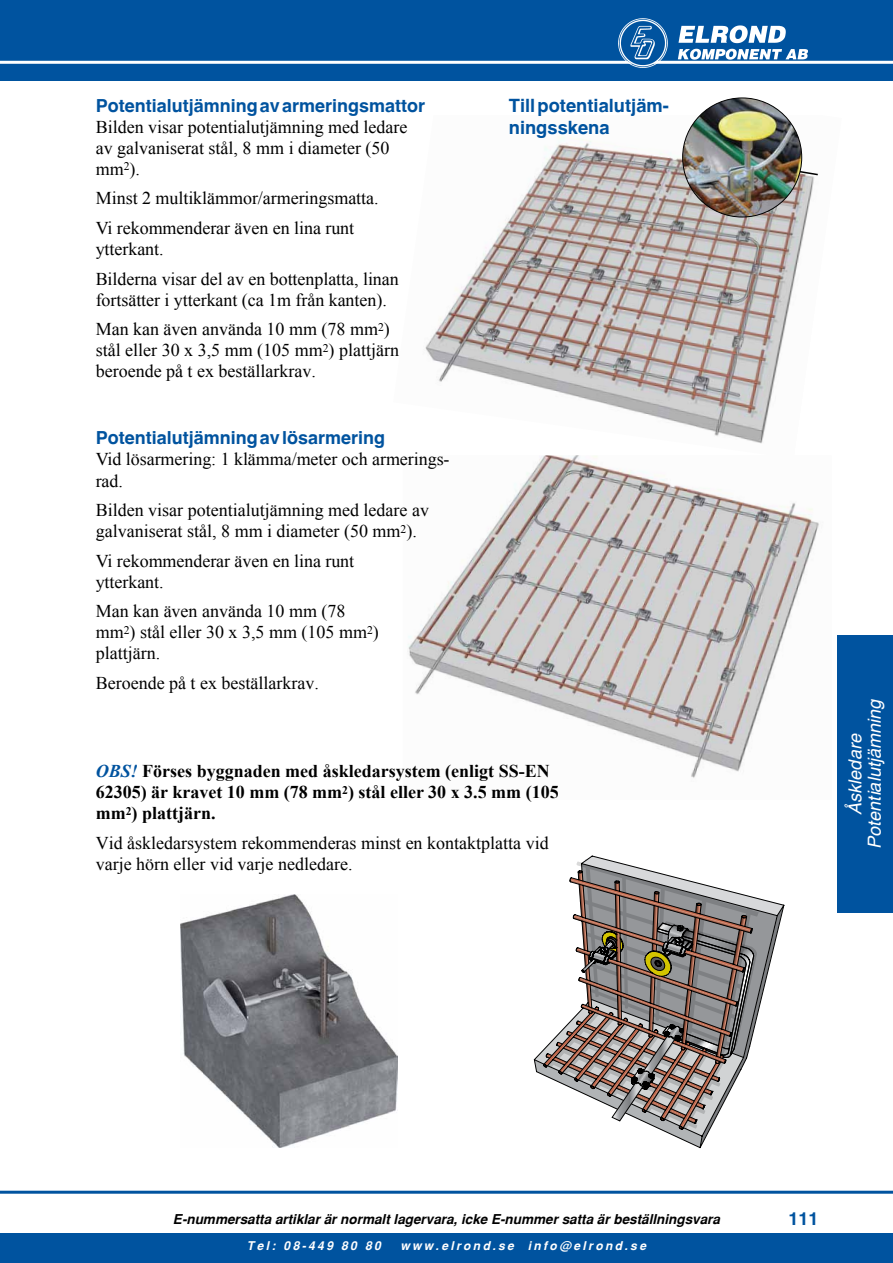
<style>
.page{position:relative;width:893px;height:1263px;background:#fff}
.page>*{position:absolute;margin:0;border:0;box-sizing:border-box;transform-origin:0 0}
.t1{font:700 18.3px/22px "Helvetica";color:#00539f}
.t2{font:18px/21px "Times New Roman";color:#000}
.t3{font:700 18px/21px "Times New Roman";color:#000}
.t4{font:700 18px "Helvetica";color:#00539f}
.t5{font:italic 18px/19.5px "Helvetica";color:#fff;text-align:center}
.t6{font:italic 700 13.5px "Helvetica";color:#000}
.t7{font:italic 700 12px "Helvetica";letter-spacing:.2em;color:#fff}
.s1{font-style:italic;color:#00539f}
</style>
<div class="page">
<hr style="left:0;top:1191px;width:893px;height:3px;background:#00539f">
<div style="left:0;top:1233px;width:893px;height:30px;background:#00539f"></div>
<div style="left:838px;top:636px;width:55px;height:277px;background:#00539f"></div>
<div style="left:0;top:0;width:893px;height:81px;background:#00539f"></div>
<hr style="left:0;top:61px;width:893px;height:3px;background:#fff">
<svg style="left:626px;top:60px;width:32px;height:8px"></svg>
<img style="left:622px;top:18px;width:20px;height:12px">
<img style="left:180px;top:894px;width:218px;height:253px">
<svg style="left:534px;top:856px;width:250px;height:291px"></svg>
<img style="left:425px;top:115px;width:390px;height:329px">
<svg style="left:799px;top:164px;width:19px;height:12px"></svg>
<img style="left:683px;top:98px;width:119px;height:119px;border-radius:60px">
<img style="left:408px;top:455px;width:411px;height:323px">
<p class="t4" style="left:96px;top:94px;width:331px">Potentialutjämning av armeringsmattor</p>
<p class="t2" style="left:96px;top:116px;width:313px">Bilden visar potentialutjämning med ledare av galvaniserat stål, 8 mm i diameter (50 mm<sup>2</sup>).</p>
<p class="t2" style="left:96px;top:183px;width:284px;line-height:29.5px">Minst 2 multiklämmor/armeringsmatta.<br>Vi rekommenderar även en lina runt</p>
<p class="t2" style="left:96px;top:234px;width:305px;line-height:29.5px">ytterkant.<br>Bilderna visar del av en bottenplatta, linan</p>
<p class="t2" style="left:96px;top:284px;width:296px;line-height:29.5px">fortsätter i ytterkant (ca 1m från kanten).<br>Man kan även använda 10 mm (78 mm<sup>2</sup>)</p>
<p class="t2" style="left:96px;top:339px;width:309px">stål eller 30 x 3,5 mm (105 mm<sup>2</sup>) plattjärn. beroende på t ex beställarkrav.</p>
<p class="t4" style="left:96px;top:427px;width:291px">Potentialutjämning av lösarmering</p>
<p class="t2" style="left:96px;top:449px;width:355px">Vid lösarmering: 1 klämma/meter och armerings&shy;rad.</p>
<p class="t2" style="left:96px;top:499px;width:335px">Bilden visar potentialutjämning med ledare av galvaniserat stål, 8 mm i diameter (50 mm<sup>2</sup>).</p>
<p class="t2" style="left:96px;top:550px;width:260px">Vi rekommenderar även en lina runt ytterkant.</p>
<p class="t2" style="left:96px;top:600px;width:285px">Man kan även använda 10 mm (78 mm<sup>2</sup>) stål eller 30 x 3,5 mm (105 mm<sup>2</sup>) plattjärn.</p>
<p class="t2" style="left:96px;top:672px;width:225px">Beroende på t ex beställarkrav.</p>
<p class="t1" style="left:509px;top:94px;width:162px">Till potentialutjäm&shy;ningsskena</p>
<p class="t3" style="left:96px;top:760px;width:465px"><span class="s1">OBS!</span> Förses byggnaden med åskledarsystem (enligt SS-EN<br>62305) är kravet 10 mm (78 mm<sup>2</sup>) stål eller 30 x 3.5 mm (105 mm<sup>2</sup>) plattjärn.</p>
<p class="t2" style="left:96px;top:832px;width:454px">Vid åskledarsystem rekommenderas minst en kontaktplatta vid varje hörn eller vid varje nedledare.</p>
<p class="t5" style="left:846px;top:848px;width:150px;rotate:-90deg">Åskledare<br>Potentialutjämning</p>
<p class="t6" style="left:173px;top:1212px;width:548px">E-nummersatta artiklar är normalt lagervara, icke E-nummer satta är beställningsvara</p>
<p class="t7" style="left:247px;top:1239px;width:135px">Tel: 08-449 80 80</p>
<p class="t7" style="left:400px;top:1239px;width:247px">www.elrond.se info@elrond.se</p>
<p class="t4" style="left:788px;top:1207px;width:32px">111</p>
</div>
